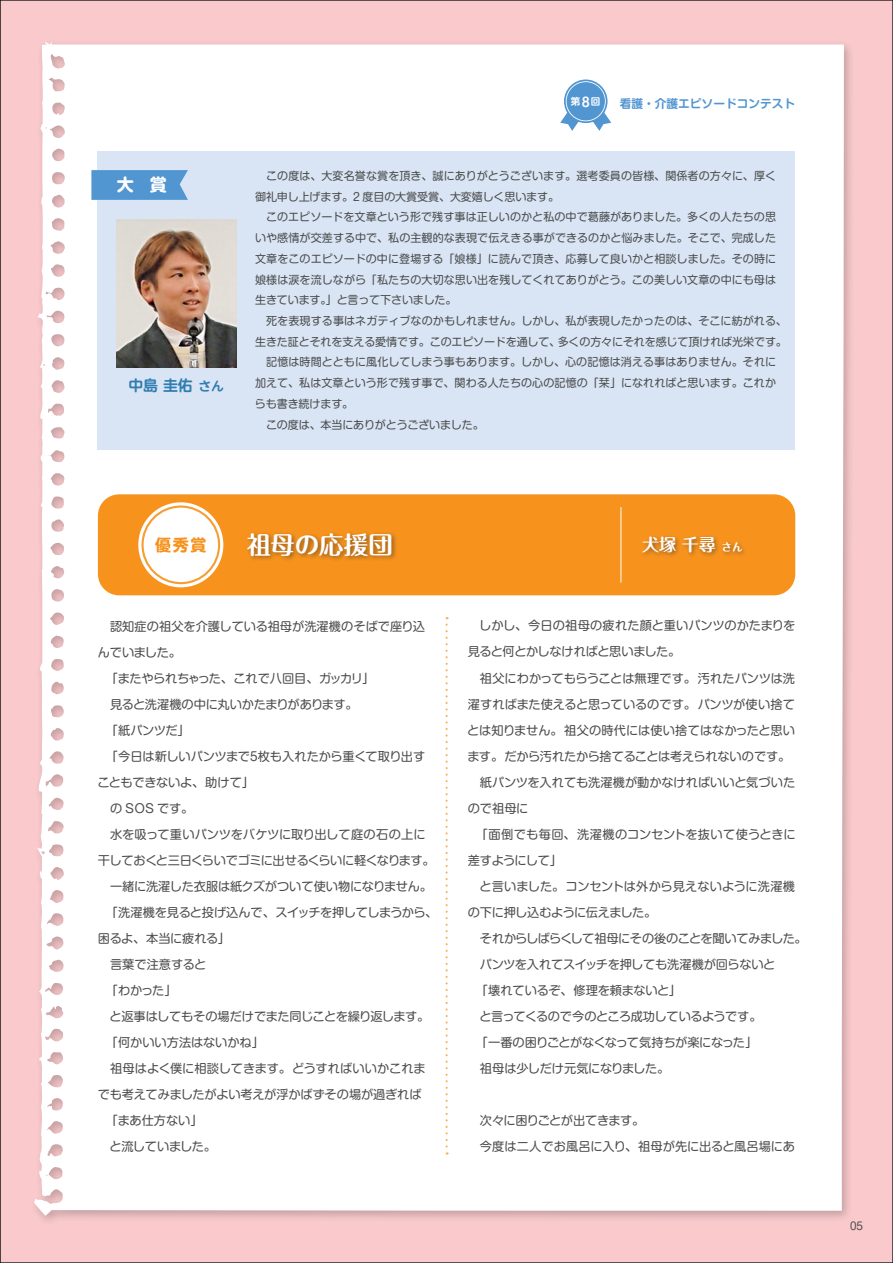
<style>
.page{position:relative;width:893px;height:1263px;background:#f9c9cc}
.page>*{position:absolute;margin:0;border:0;box-sizing:border-box;transform-origin:0 0}
.t1{font:700 24.45px "Maru Fo Pro";letter-spacing:-.005em;color:#fff}
.t2{font:700 16.95px "Maru Fo Pro";color:#fff}
.t3{font:700 16.95px "UD Shin M Go Pr 6";color:#fff}
.t4{font:700 15.9px "Shin M Go Pr 6";color:#f7931d}
.t5{font:700 14.85px "UD Shin M Go Pr 6 De";color:#317db2}
.t6{font:12.15px/26.1px "Shin M Go Pr 6";letter-spacing:-.02em;color:#4b4c4d}
.t7{font:12.15px "Shin M Go Pr 6";color:#4b4c4d}
.t8{font:12.15px "Shin M Go Pr 6";letter-spacing:-.04em;color:#4b4c4d}
.t9{font:12.15px "Shin M Go Pr 6";letter-spacing:.005em;color:#4b4c4d}
.t10{font:12.15px "Shin M Go Pr 6";letter-spacing:.015em;color:#4b4c4d}
.t11{font:700 11.7px "Shin M Go Pr 6 De";color:#5296d1}
.t12{font:11.1px/20.7px "Shin M Go Pr 6";letter-spacing:.005em;color:#4b4c4d}
.t13{font:11.1px "Shin M Go Pr 6";letter-spacing:-.015em;color:#4b4c4d}
.t14{font:10.65px "Shin M Go Pr 6";color:#4b4c4d}
.t15{font:700 9.6px "Shin M Go Pr 6 De";color:#fff}
.s1{font-size:12.75px}
.s2{font-size:10.65px}
</style>
<div class="page">
<div style="left:29px;top:37px;width:826px;height:1189px;background:#231f20;opacity:.25"></div>
<div style="left:34px;top:41px;width:810px;height:1175px;background:#fff"></div>
<div style="left:564px;top:80px;width:43px;height:43px;background:#5296d1;border-radius:50%"></div>
<svg style="left:560px;top:81px;width:51px;height:50px"></svg>
<div style="left:98px;top:151px;width:697px;height:298px;background:#d9e5f4"></div>
<img style="left:117px;top:219px;width:119px;height:149px">
<svg style="left:91px;top:170px;width:97px;height:30px"></svg>
<svg style="left:446px;top:625px;width:2px;height:529px"></svg>
<div style="left:98px;top:494px;width:697px;height:101px;background:#f7931d;border-radius:21px"></div>
<div style="left:640px;top:534px;width:108px;height:25px;background:#231f20;opacity:.5"></div>
<div style="left:245px;top:530px;width:153px;height:32px;background:#231f20;opacity:.5"></div>
<hr style="left:620px;top:507px;width:1px;height:76px;background:#fff">
<div style="left:138px;top:502px;width:85px;height:85px;background:#fff;border-radius:50%"></div>
<div style="left:141px;top:505px;width:79px;height:79px;border:2px solid #f89d33;border-radius:50%"></div>
<svg style="left:0;top:0;width:1px;height:1263px"></svg>
<h2 class="t3" style="left:117px;top:170px;width:52px">大　賞</h2>
<p class="t5" style="left:128px;top:373px;width:97px">中島 圭佑<span class="s1">さん</span></p>
<p class="t15" style="left:571px;top:94px;width:31px">第<span class="s1">8</span>回</p>
<p class="t11" style="left:620px;top:94px;width:177px">看護・介護エピソードコンテスト</p>
<p class="t12" style="left:255px;top:165px;width:523px;text-indent:11px">この度は、大変名誉な賞を頂き、誠にありがとうございます。選考委員の皆様、関係者の方々に、厚く御礼申し上げます。2 度目の大賞受賞、大変嬉しく思います。</p>
<p class="t12" style="left:255px;top:206px;width:523px;text-align:justify;text-indent:11px">このエピソードを文章という形で残す事は正しいのかと私の中で葛藤がありました。多くの人たちの思いや感情が交差する中で、私の主観的な表現で伝えきる事ができるのかと悩みました。そこで、完成した文章をこのエピソードの中に登場する「娘様」に読んで頂き、応募して良いかと相談しました。その時に娘様は涙を流しながら「私たちの大切な思い出を残してくれてありがとう。この美しい文章の中にも母は生きています。」と言って下さいました。</p>
<p class="t12" style="left:266px;top:310px;width:522px">死を表現する事はネガティブなのかもしれません。しかし、私が表現したかったのは、そこに紡がれる、</p>
<p class="t13" style="left:255px;top:333px;width:533px">生きた証とそれを支える愛情です。このエピソードを通して、多くの方々にそれを感じて頂ければ光栄です。</p>
<p class="t12" style="left:266px;top:351px;width:511px">記憶は時間とともに風化してしまう事もあります。しかし、心の記憶は消える事はありません。それに</p>
<p class="t12" style="left:255px;top:372px;width:522px">加えて、私は文章という形で残す事で、関わる人たちの心の記憶の「栞」になれればと思います。これか</p>
<p class="t13" style="left:255px;top:395px;width:100px">らも書き続けます。</p>
<p class="t13" style="left:266px;top:415px;width:219px">この度は、本当にありがとうございました。</p>
<h3 class="t4" style="left:155px;top:531px;width:53px">優秀賞</h3>
<h1 class="t1" style="left:247px;top:525px;width:148px">祖母の応援団</h1>
<h2 class="t2" style="left:642px;top:531px;width:102px">犬塚 千尋 <span class="s2">さん</span></h2>
<p class="t9" style="left:110px;top:616px;width:317px">認知症の祖父を介護している祖母が洗濯機のそばで座り込</p>
<p class="t6" style="left:98px;top:638px;width:85px">んでいました。</p>
<p class="t6" style="left:106px;top:664px;width:270px">「またやられちゃった、これで八回目、ガッカリ」</p>
<p class="t6" style="left:110px;top:690px;width:249px">見ると洗濯機の中に丸いかたまりがあります。</p>
<p class="t6" style="left:106px;top:716px;width:85px">「紙パンツだ」</p>
<p class="t6" style="left:106px;top:742px;width:321px">「今日は新しいパンツまで５枚も入れたから重くて取り出す</p>
<p class="t6" style="left:97px;top:768px;width:158px">こともできないよ、助けて」</p>
<p class="t6" style="left:110px;top:795px;width:85px">の SOS です。</p>
<p class="t9" style="left:110px;top:824px;width:317px">水を吸って重いパンツをバケツに取り出して庭の石の上に</p>
<p class="t6" style="left:98px;top:847px;width:339px">干しておくと三日くらいでゴミに出せるくらいに軽くなります。</p>
<p class="t6" style="left:110px;top:873px;width:324px">一緒に洗濯した衣服は紙クズがついて使い物になりません。</p>
<p class="t6" style="left:106px;top:899px;width:333px">「洗濯機を見ると投げ込んで、スイッチを押してしまうから、</p>
<p class="t6" style="left:98px;top:925px;width:134px">困るよ、本当に疲れる」</p>
<p class="t7" style="left:110px;top:955px;width:98px">言葉で注意すると</p>
<p class="t6" style="left:106px;top:977px;width:72px">「わかった」</p>
<p class="t6" style="left:110px;top:1003px;width:321px">と返事はしてもその場だけでまた同じことを繰り返します。</p>
<p class="t6" style="left:106px;top:1029px;width:159px">「何かいい方法はないかね」</p>
<p class="t6" style="left:110px;top:1055px;width:317px">祖母はよく僕に相談してきます。どうすればいいかこれま</p>
<p class="t6" style="left:98px;top:1081px;width:325px">でも考えてみましたがよい考えが浮かばずその場が過ぎれば</p>
<p class="t6" style="left:106px;top:1107px;width:98px">「まあ仕方ない」</p>
<p class="t6" style="left:110px;top:1133px;width:108px">と流していました。</p>
<p class="t6" style="left:468px;top:612px;width:329px;text-indent:12px">しかし、今日の祖母の疲れた顔と重いパンツのかたまりを見ると何とかしなければと思いました。</p>
<p class="t6" style="left:480px;top:664px;width:317px">祖父にわかってもらうことは無理です。汚れたパンツは洗</p>
<p class="t6" style="left:468px;top:690px;width:329px">濯すればまた使えると思っているのです。パンツが使い捨て</p>
<p class="t7" style="left:467px;top:720px;width:329px">とは知りません。祖父の時代には使い捨てはなかったと思い</p>
<p class="t6" style="left:467px;top:742px;width:325px">ます。だから汚れたから捨てることは考えられないのです。</p>
<p class="t6" style="left:480px;top:768px;width:317px">紙パンツを入れても洗濯機が動かなければいいと気づいた</p>
<p class="t6" style="left:468px;top:794px;width:62px">ので祖母に</p>
<p class="t10" style="left:476px;top:824px;width:321px">「面倒でも毎回、洗濯機のコンセントを抜いて使うときに</p>
<p class="t8" style="left:468px;top:850px;width:96px">差すようにして」</p>
<p class="t7" style="left:479px;top:876px;width:317px">と言いました。コンセントは外から見えないように洗濯機</p>
<p class="t6" style="left:468px;top:899px;width:190px">の下に押し込むように伝えました。</p>
<p class="t8" style="left:480px;top:928px;width:328px">それからしばらくして祖母にその後のことを聞いてみました。</p>
<p class="t6" style="left:480px;top:951px;width:297px">パンツを入れてスイッチを押しても洗濯機が回らないと</p>
<p class="t6" style="left:476px;top:977px;width:207px">「壊れているぞ、修理を頼まないと」</p>
<p class="t8" style="left:479px;top:1007px;width:284px">と言ってくるので今のところ成功しているようです。</p>
<p class="t6" style="left:476px;top:1029px;width:283px">「一番の困りごとがなくなって気持ちが楽になった」</p>
<p class="t6" style="left:480px;top:1055px;width:191px">祖母は少しだけ元気になりました。</p>
<p class="t6" style="left:480px;top:1107px;width:317px">次々に困りごとが出てきます。<br>今度は二人でお風呂に入り、祖母が先に出ると風呂場にあ</p>
<p class="t14" style="left:850px;top:1217px;width:14px">05</p>
</div>
